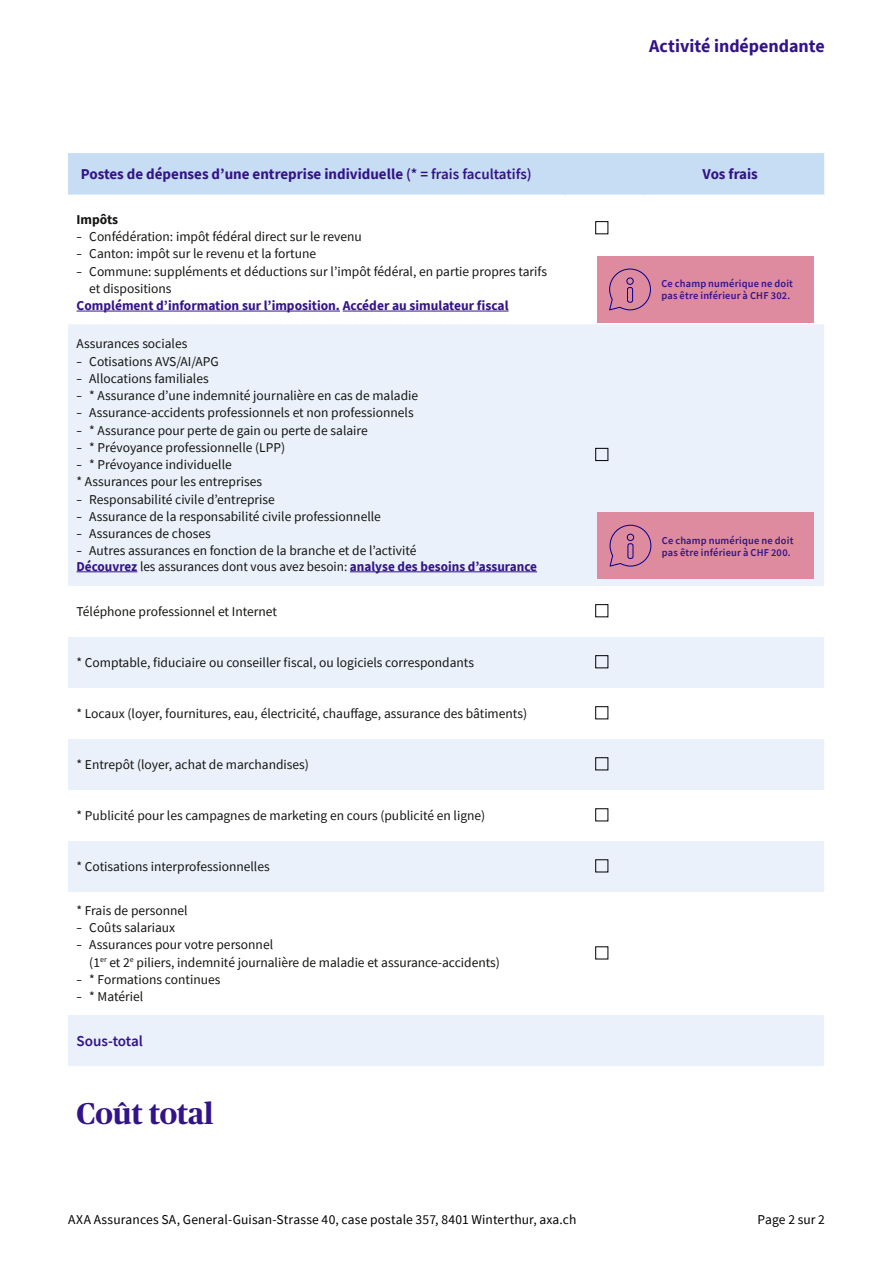
<style>
.page{position:relative;width:893px;height:1263px;background:#fff}
.page>*{position:absolute;margin:0;border:0;box-sizing:border-box;transform-origin:0 0}
.t1{font:700 30px "Publico Headline";color:#331488}
.t2{font:700 18px "Source Sans Pro";color:#331488}
.t3{font:600 15.15px "Source Sans Pro";color:#331488}
.t4{font:700 15px "Source Sans Pro";color:#331488}
.t5{font:13.5px/17.2px "Source Sans Pro";color:#141412}
.t6{font:700 13.5px "Source Sans Pro";color:#331488}
.t7{font:13.5px "Source Sans Pro";letter-spacing:.01em;color:#000}
.t8{font:700 13.5px "Source Sans Pro";color:#141412}
.t9{font:600 10.5px/12px "Source Sans Pro";letter-spacing:.015em;color:#331488}
.s1{font-weight:600}
.s2{font-weight:400;color:#141412}
</style>
<div class="page">
<div style="left:68px;top:153px;width:756px;height:42px;background:#c7ddf3"></div>
<svg style="left:68px;top:324px;width:756px;height:742px;fill:#eaf1fa"></svg>
<hr style="left:77px;top:311px;width:263px;height:1px;background:#331488">
<hr style="left:343px;top:311px;width:166px;height:1px;background:#331488">
<div style="left:595px;top:221px;width:13px;height:13px;border:1px solid #000"></div>
<hr style="left:77px;top:571px;width:60px;height:1px;background:#331488">
<hr style="left:350px;top:571px;width:187px;height:1px;background:#331488">
<div style="left:595px;top:448px;width:13px;height:13px;border:1px solid #000"></div>
<div style="left:595px;top:604px;width:13px;height:13px;border:1px solid #000"></div>
<div style="left:595px;top:655px;width:13px;height:13px;border:1px solid #000"></div>
<div style="left:595px;top:706px;width:13px;height:13px;border:1px solid #000"></div>
<div style="left:595px;top:757px;width:13px;height:13px;border:1px solid #000"></div>
<div style="left:595px;top:808px;width:13px;height:13px;border:1px solid #000"></div>
<div style="left:595px;top:859px;width:13px;height:13px;border:1px solid #000"></div>
<div style="left:595px;top:946px;width:13px;height:13px;border:1px solid #000"></div>
<div style="left:598px;top:512px;width:216px;height:67px;background:#de8a9f"></div>
<svg style="left:609px;top:524px;width:43px;height:43px"></svg>
<div style="left:627px;top:534px;width:7px;height:7px;border:1px solid #00008f;border-radius:50%"></div>
<div style="left:627px;top:543px;width:6px;height:16px;border:1px solid #00008f;border-radius:2px"></div>
<div style="left:597px;top:256px;width:216px;height:67px;background:#de8a9f"></div>
<svg style="left:609px;top:268px;width:42px;height:43px"></svg>
<div style="left:626px;top:277px;width:8px;height:8px;border:1px solid #00008f;border-radius:50%"></div>
<div style="left:627px;top:287px;width:6px;height:16px;border:1px solid #00008f;border-radius:2px"></div>
<h2 class="t2" style="left:649px;top:34px;width:177px">Activité indépendante</h2>
<p class="t4" style="left:81px;top:164px;width:452px">Postes de dépenses d’une entreprise individuelle <span class="s1">(* = frais facultatifs)</span></p>
<p class="t4" style="left:703px;top:164px;width:57px">Vos frais</p>
<p class="t8" style="left:77px;top:210px;width:43px">Impôts</p>
<p class="t5" style="left:77px;top:228px;width:287px">؞ Confédération: impôt fédéral direct sur le revenu</p>
<p class="t5" style="left:77px;top:245px;width:241px">؞ Canton: impôt sur le revenu et la fortune</p>
<p class="t5" style="left:77px;top:262px;width:472px">؞ Commune: suppléments et déductions sur l’impôt fédéral, en partie propres tarifs</p>
<p class="t5" style="left:89px;top:280px;width:84px">et dispositions</p>
<p class="t6" style="left:77px;top:296px;width:434px">Complément d’information sur l’imposition. Accéder au simulateur fiscal</p>
<p class="t5" style="left:77px;top:335px;width:343px">Assurances sociales<br>؞ Cotisations AVS/AI/APG<br>؞ Allocations familiales<br>؞ * Assurance d’une indemnité journalière en cas de maladie ؞ Assurance-accidents professionnels et non professionnels ؞ * Assurance pour perte de gain ou perte de salaire<br>؞ * Prévoyance professionnelle (LPP)<br>؞ * Prévoyance individuelle<br>* Assurances pour les entreprises<br>؞ Responsabilité civile d’entreprise<br>؞ Assurance de la responsabilité civile professionnelle<br>؞ Assurances de choses<br>؞ Autres assurances en fonction de la branche et de l’activité</p>
<p class="t6" style="left:77px;top:557px;width:462px">Découvrez <span class="s2">les assurances dont vous avez besoin:</span> analyse des besoins d’assurance</p>
<p class="t5" style="left:77px;top:603px;width:202px">Téléphone professionnel et Internet</p>
<p class="t5" style="left:77px;top:654px;width:399px">* Comptable, fiduciaire ou conseiller fiscal, ou logiciels correspondants</p>
<p class="t5" style="left:77px;top:705px;width:452px">* Locaux (loyer, fournitures, eau, électricité, chauffage, assurance des bâtiments)</p>
<p class="t5" style="left:77px;top:756px;width:234px">* Entrepôt (loyer, achat de marchandises)</p>
<p class="t5" style="left:77px;top:807px;width:410px">* Publicité pour les campagnes de marketing en cours (publicité en ligne)</p>
<p class="t5" style="left:77px;top:858px;width:195px">* Cotisations interprofessionnelles</p>
<p class="t5" style="left:77px;top:902px;width:113px">* Frais de personnel</p>
<p class="t5" style="left:77px;top:919px;width:100px">؞ Coûts salariaux</p>
<p class="t5" style="left:77px;top:936px;width:198px">؞ Assurances pour votre personnel</p>
<p class="t5" style="left:89px;top:953px;width:412px">(1<sup>er</sup> et 2<sup>e</sup> piliers, indemnité journalière de maladie et assurance-accidents)</p>
<p class="t5" style="left:77px;top:971px;width:145px">؞ * Formations continues</p>
<p class="t5" style="left:89px;top:988px;width:55px">* Matériel</p>
<p class="t9" style="left:661px;top:278px;width:133px">Ce champ numérique ne doit pas être inférieur à CHF 302.</p>
<p class="t9" style="left:662px;top:534px;width:133px">Ce champ numérique ne doit pas être inférieur à CHF 200.</p>
<p class="t5" style="left:77px;top:988px;width:7px">؞</p>
<p class="t3" style="left:77px;top:1030px;width:68px">Sous-total</p>
<h1 class="t1" style="left:77px;top:1092px;width:138px">Coût total</h1>
<p class="t7" style="left:68px;top:1211px;width:510px">AXA Assurances SA, General-Guisan-Strasse 40, case postale 357, 8401 Winterthur, axa.ch</p>
<p class="t7" style="left:758px;top:1211px;width:69px">Page 2 sur 2</p>
</div>
